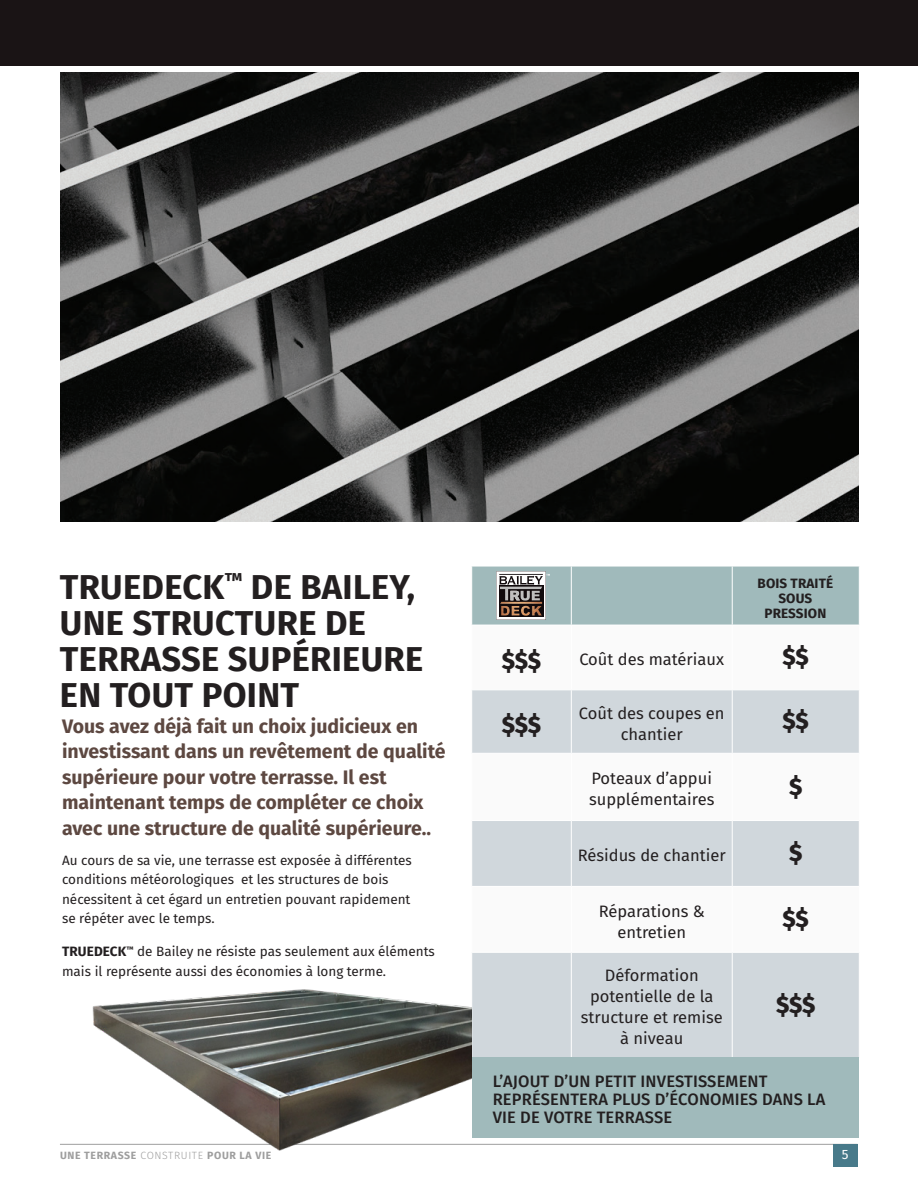
<style>
.page{position:relative;width:918px;height:1188px;background:#fff}
.page>*{position:absolute;margin:0;border:0;box-sizing:border-box;transform-origin:0 0}
.SubTitle{font:700 34.5px/36px "Fira Sans";letter-spacing:.01em;color:#231f20}
.Descreption{font:800 24px "Fira Sans";color:#231f20}
.Descreption-2{font:700 19.5px/25.5px "Fira Sans";color:#5d4841}
.Descreption-3{font:16.5px/21px "Fira Sans";color:#231f20;text-align:center}
.Descreption-4{font:500 16.5px/18px "Fira Sans";letter-spacing:.01em;color:#231f20}
.Descreption-5{font:13.5px/19.5px "Fira Sans";color:#231f20}
.Descreption-6{font:700 13.5px/15px "Fira Sans";letter-spacing:.01em;color:#231f20;text-align:center}
.t1{font:13.5px "Fira Sans";color:#fff}
.t2{font:700 10.5px "Fira Sans";letter-spacing:.06em;color:#9e9e9e}
.s1{font-weight:700}
.s2{font-weight:300}
</style>
<div class="page">
<svg style="left:472px;top:690px;width:387px;height:367px;fill:#d0d7dc"></svg>
<hr style="left:571px;top:690px;width:1px;height:63px;background:#fff">
<hr style="left:732px;top:690px;width:1px;height:63px;background:#fff">
<hr style="left:471px;top:753px;width:100px;height:1px;background:#fff">
<hr style="left:571px;top:753px;width:161px;height:1px;background:#fff">
<hr style="left:571px;top:754px;width:1px;height:66px;background:#fff">
<hr style="left:732px;top:753px;width:128px;height:1px;background:#fff">
<hr style="left:732px;top:754px;width:1px;height:66px;background:#fff">
<hr style="left:471px;top:820px;width:100px;height:1px;background:#fff">
<hr style="left:571px;top:820px;width:161px;height:1px;background:#fff">
<hr style="left:571px;top:821px;width:1px;height:65px;background:#fff">
<hr style="left:732px;top:820px;width:128px;height:1px;background:#fff">
<hr style="left:732px;top:821px;width:1px;height:65px;background:#fff">
<hr style="left:471px;top:886px;width:100px;height:1px;background:#fff">
<hr style="left:571px;top:886px;width:161px;height:1px;background:#fff">
<hr style="left:571px;top:887px;width:1px;height:65px;background:#fff">
<hr style="left:732px;top:886px;width:128px;height:1px;background:#fff">
<hr style="left:732px;top:887px;width:1px;height:65px;background:#fff">
<hr style="left:471px;top:952px;width:100px;height:1px;background:#fff">
<hr style="left:571px;top:952px;width:161px;height:1px;background:#fff">
<hr style="left:571px;top:953px;width:1px;height:104px;background:#fff">
<hr style="left:732px;top:952px;width:128px;height:1px;background:#fff">
<hr style="left:732px;top:953px;width:1px;height:104px;background:#fff">
<svg style="left:472px;top:566px;width:387px;height:59px;background:#a0b7b8"></svg>
<img style="left:500px;top:602px;width:42px;height:14px">
<div style="left:472px;top:1057px;width:387px;height:81px;background:#a0babb"></div>
<hr style="left:60px;top:1144px;width:798px;height:1px;background:#9e9e9e">
<div style="left:833px;top:1144px;width:25px;height:22px;background:#487a8a"></div>
<img style="left:91px;top:989px;width:381px;height:162px">
<img style="left:60px;top:72px;width:799px;height:449px">
<div style="left:0;top:0;width:918px;height:65px;background:#1a1415"></div>
<p class="SubTitle" style="left:60px;top:566px;width:365px">TRUEDECK<sup>™</sup> DE BAILEY,<br>UNE STRUCTURE DE<br>TERRASSE SUPÉRIEURE<br>EN TOUT POINT</p>
<p class="Descreption-2" style="left:62px;top:712px;width:385px">Vous avez déjà fait un choix judicieux en investissant dans un revêtement de qualité supérieure pour votre terrasse. Il est maintenant temps de compléter ce choix avec une structure de qualité supérieure..</p>
<p class="Descreption-5" style="left:62px;top:850px;width:351px">Au cours de sa vie, une terrasse est exposée à différentes conditions météorologiques et les structures de bois nécessitent à cet égard un entretien pouvant rapidement se répéter avec le temps.</p>
<p class="Descreption-5" style="left:62px;top:942px;width:374px"><span class="s1">TRUEDECK</span><sup>™</sup> de Bailey ne résiste pas seulement aux éléments mais il représente aussi des économies à long terme.</p>
<p class="Descreption-6" style="left:758px;top:575px;width:77px">BOIS TRAITÉ<br>SOUS<br>PRESSION</p>
<p class="Descreption" style="left:502px;top:639px;width:41px">$$$</p>
<p class="Descreption-3" style="left:579px;top:648px;width:146px">Coût des matériaux</p>
<p class="Descreption" style="left:783px;top:636px;width:28px">$$</p>
<p class="Descreption" style="left:502px;top:704px;width:41px">$$$</p>
<p class="Descreption-3" style="left:579px;top:702px;width:147px">Coût des coupes en chantier</p>
<p class="Descreption" style="left:783px;top:700px;width:28px">$$</p>
<p class="Descreption-3" style="left:589px;top:767px;width:127px;text-align:left">Poteaux d’appui supplémentaires</p>
<p class="Descreption" style="left:789px;top:766px;width:15px">$</p>
<p class="Descreption-3" style="left:578px;top:844px;width:150px">Résidus de chantier</p>
<p class="Descreption" style="left:789px;top:832px;width:15px">$</p>
<p class="Descreption-3" style="left:599px;top:900px;width:108px">Réparations &amp; entretien</p>
<p class="Descreption" style="left:783px;top:898px;width:28px">$$</p>
<p class="Descreption-3" style="left:581px;top:965px;width:143px">Déformation potentielle de la structure et remise à niveau</p>
<p class="Descreption" style="left:776px;top:984px;width:41px">$$$</p>
<p class="Descreption-4" style="left:493px;top:1072px;width:334px">L’AJOUT D’UN PETIT INVESTISSEMENT<br>REPRÉSENTERA PLUS D’ÉCONOMIES DANS LA<br>VIE DE VOTRE TERRASSE</p>
<p class="t2" style="left:60px;top:1146px;width:213px">UNE TERRASSE <span class="s2">CONSTRUITE</span> POUR LA VIE</p>
<p class="t1" style="left:842px;top:1145px;width:8px">5</p>
</div>
